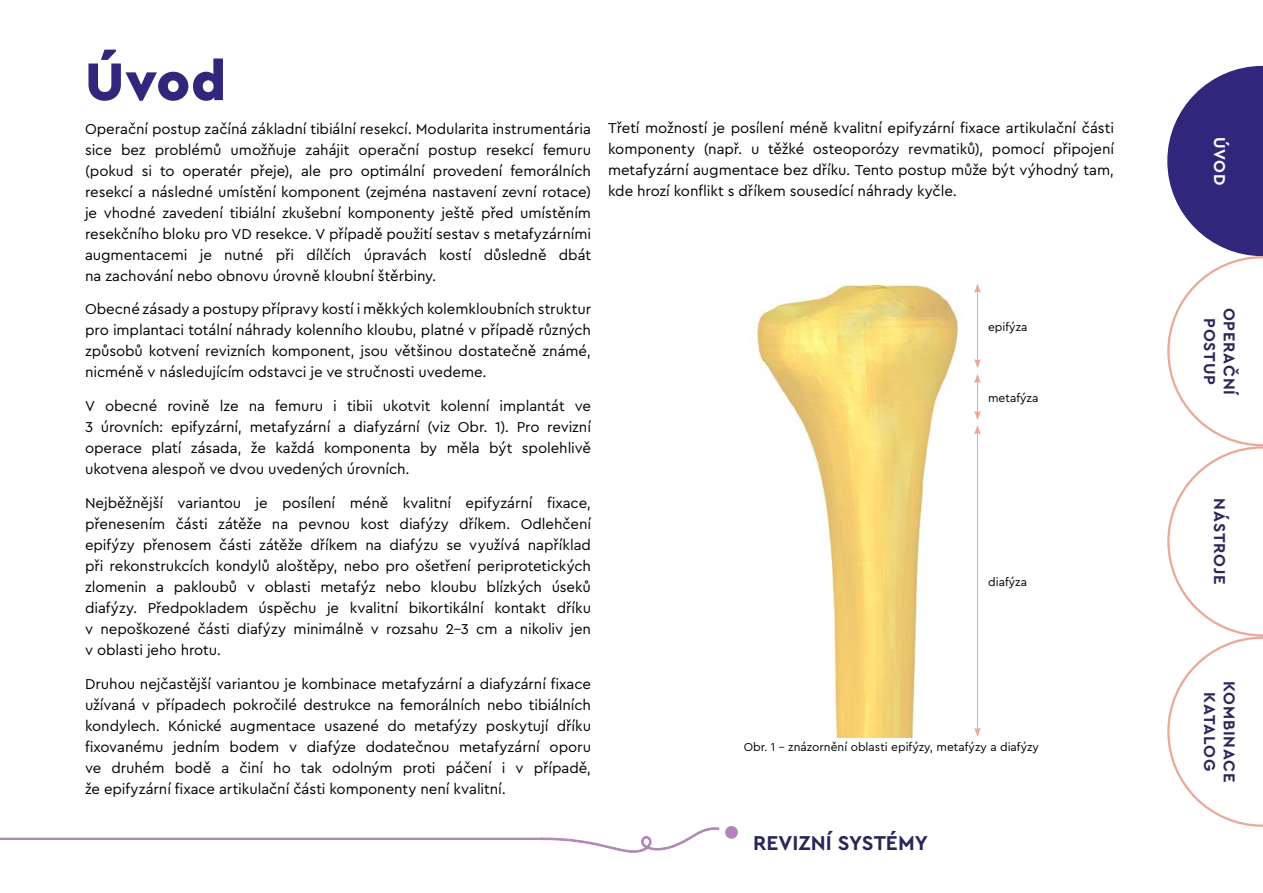
<style>
.page{position:relative;width:1263px;height:893px;background:#fff}
.page>*{position:absolute;margin:0;border:0;box-sizing:border-box;transform-origin:0 0}
.t1{font:900 55.5px "Cera Pro";color:#30277c}
.t2{font:700 21px "Cera Pro";color:#292659}
.t3{font:700 16.5px/19.5px "Cera Pro";letter-spacing:.05em;color:#292659;text-align:center}
.t4{font:700 16.5px "Cera Pro";color:#fff}
.t5{font:15px/21px "Cera Pro";letter-spacing:-.005em;color:#000;text-align:justify}
.t6{font:12px "Cera Pro";color:#000}
</style>
<div class="page">
<hr style="left:0;top:838px;width:542px;height:2px;background:#b283b9">
<svg style="left:540px;top:826px;width:198px;height:27px"></svg>
<svg style="left:1167px;top:66px;width:96px;height:761px"></svg>
<img style="left:756px;top:284px;width:203px;height:453px">
<hr style="left:977px;top:432px;width:1px;height:298px;background:#eda795">
<svg style="left:974px;top:728px;width:7px;height:9px"></svg>
<hr style="left:977px;top:290px;width:1px;height:71px;background:#eda795">
<svg style="left:974px;top:284px;width:7px;height:9px"></svg>
<svg style="left:974px;top:359px;width:7px;height:9px"></svg>
<hr style="left:977px;top:381px;width:1px;height:32px;background:#eda795">
<svg style="left:974px;top:374px;width:7px;height:9px"></svg>
<svg style="left:974px;top:411px;width:7px;height:23px"></svg>
<h1 class="t1" style="left:85px;top:45px;width:143px">Úvod</h1>
<p class="t5" style="left:85px;top:117px;width:508px">Operační postup začíná základní tibiální resekcí. Modularita instrumentária sice bez problémů umožňuje zahájit operační postup resekcí femuru (pokud si to operatér přeje), ale pro optimální provedení femorálních resekcí a následné umístění komponent (zejména nastavení zevní rotace) je vhodné zavedení tibiální zkušební komponenty ještě před umístěním resekčního bloku pro VD resekce. V případě použití sestav s metafyzárními augmentacemi je nutné při dílčích úpravách kostí důsledně dbát na zachování nebo obnovu úrovně kloubní štěrbiny.</p>
<p class="t5" style="left:85px;top:298px;width:508px">Obecné zásady a postupy přípravy kostí i měkkých kolemkloubních struktur pro implantaci totální náhrady kolenního kloubu, platné v případě různých způsobů kotvení revizních komponent, jsou většinou dostatečně známé, nicméně v následujícím odstavci je ve stručnosti uvedeme.</p>
<p class="t5" style="left:85px;top:395px;width:508px">V obecné rovině lze na femuru i tibii ukotvit kolenní implantát ve 3 úrovních: epifyzární, metafyzární a diafyzární (viz Obr. 1). Pro revizní operace platí zásada, že každá komponenta by měla být spolehlivě ukotvena alespoň ve dvou uvedených úrovních.</p>
<p class="t5" style="left:85px;top:492px;width:508px">Nejběžnější variantou je posílení méně kvalitní epifyzární fixace, přenesením části zátěže na pevnou kost diafýzy dříkem. Odlehčení epifýzy přenosem části zátěže dříkem na diafýzu se využívá například při rekonstrukcích kondylů aloštěpy, nebo pro ošetření periprotetických zlomenin a pakloubů v oblasti metafýz nebo kloubu blízkých úseků diafýzy. Předpokladem úspěchu je kvalitní bikortikální kontakt dříku v nepoškozené části diafýzy minimálně v rozsahu 2-3 cm a nikoliv jen v oblasti jeho hrotu.</p>
<p class="t5" style="left:85px;top:672px;width:507px">Druhou nejčastější variantou je kombinace metafyzární a diafyzární fixace užívaná v případech pokročilé destrukce na femorálních nebo tibiálních kondylech. Kónické augmentace usazené do metafýzy poskytují dříku fixovanému jedním bodem v diafýze dodatečnou metafyzární oporu ve druhém bodě a činí ho tak odolným proti páčení i v případě, že epifyzární fixace artikulační části komponenty není kvalitní.</p>
<p class="t5" style="left:608px;top:117px;width:508px">Třetí možností je posílení méně kvalitní epifyzární fixace artikulační části komponenty (např. u těžké osteoporózy revmatiků), pomocí připojení metafyzární augmentace bez dříku. Tento postup může být výhodný tam, kde hrozí konflikt s dříkem sousedící náhrady kyčle.</p>
<p class="t6" style="left:988px;top:319px;width:41px">epifýza</p>
<p class="t6" style="left:988px;top:390px;width:52px">metafýza</p>
<p class="t6" style="left:988px;top:574px;width:40px">diafýza</p>
<p class="t6" style="left:744px;top:739px;width:297px">Obr. 1 – znázornění oblasti epifýzy, metafýzy a diafýzy</p>
<h2 class="t2" style="left:753px;top:829px;width:176px">REVIZNÍ SYSTÉMY</h2>
<p class="t4" style="left:1230px;top:137px;width:50px;rotate:90deg">ÚVOD</p>
<p class="t3" style="left:1240px;top:307px;width:90px;rotate:90deg">OPERAČNÍ<br>POSTUP</p>
<p class="t3" style="left:1230px;top:498px;width:87px;rotate:90deg">NÁSTROJE</p>
<p class="t3" style="left:1240px;top:681px;width:103px;rotate:90deg">KOMBINACE<br>KATALOG</p>
</div>
